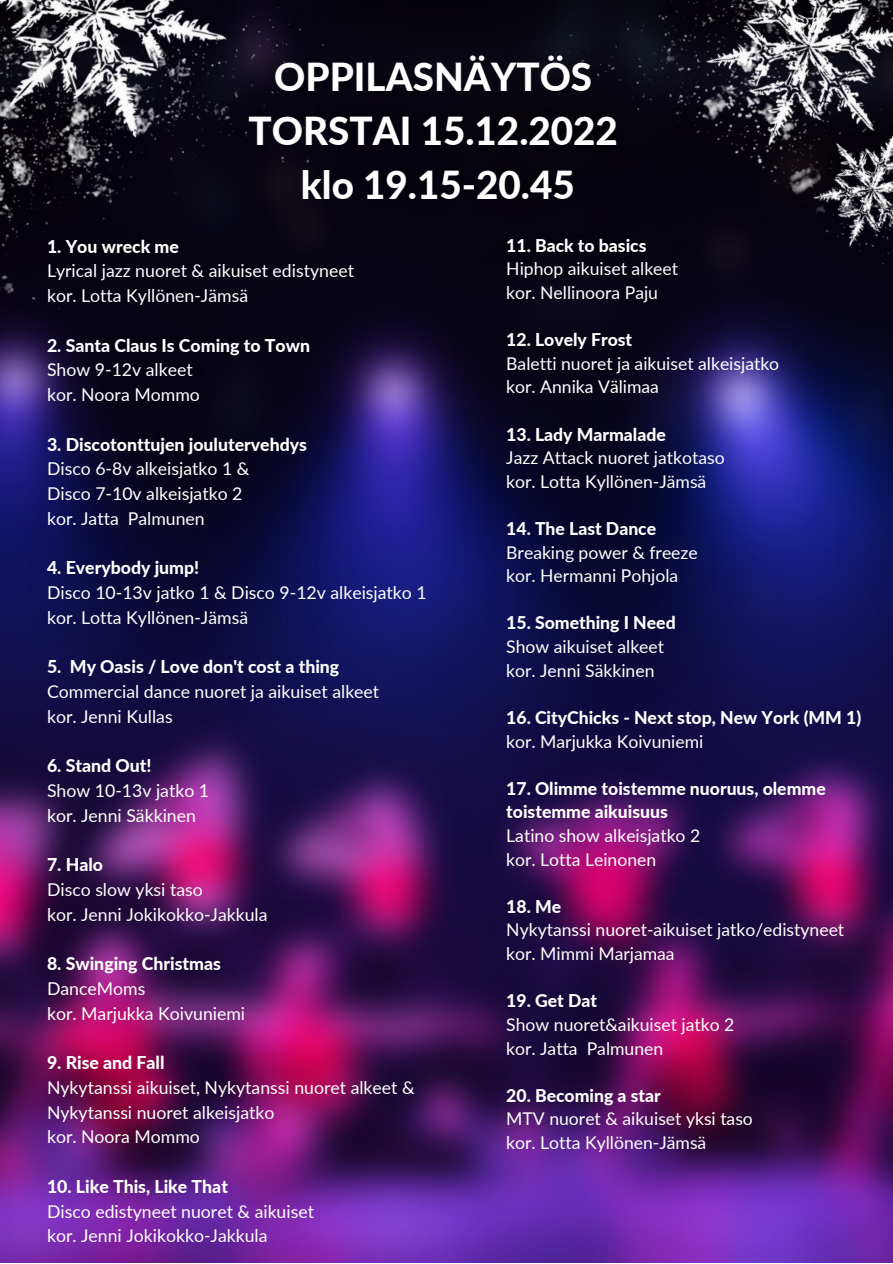
<style>
.page{position:relative;width:893px;height:1264px;background:#fff}
.page>*{position:absolute;margin:0;border:0;box-sizing:border-box;transform-origin:0 0}
.t1{font:800 38.55px/53.8px "Lato";color:#fff;text-align:center}
.t2{font:17.7px/24.8px "Lato";color:#fff}
.t3{font:800 17.7px "Lato";color:#fff}
.t4{font:17.55px/23.5px "Lato";color:#fff}
.t5{font:800 17.55px/23.5px "Lato";color:#fff}
</style>
<div class="page">
<img style="left:0;top:0;width:892px;height:1262px">
<img style="left:0;top:0;width:463px;height:358px">
<img style="left:531px;top:0;width:361px;height:303px">
<h1 class="t1" style="left:248px;top:49px;width:371px">OPPILASNÄYTÖS<br>TORSTAI 15.12.2022 klo 19.15-20.45</h1>
<p class="t5" style="left:506px;top:233px;width:142px">11. Back to basics</p>
<p class="t4" style="left:506px;top:257px;width:173px">Hiphop aikuiset alkeet kor. Nellinoora Paju</p>
<p class="t5" style="left:506px;top:327px;width:127px">12. Lovely Frost</p>
<p class="t4" style="left:506px;top:351px;width:274px">Baletti nuoret ja aikuiset alkeisjatko kor. Annika Välimaa</p>
<p class="t5" style="left:506px;top:422px;width:161px">13. Lady Marmalade</p>
<p class="t4" style="left:506px;top:445px;width:220px">Jazz Attack nuoret jatkotaso kor. Lotta Kyllönen-Jämsä</p>
<p class="t5" style="left:506px;top:516px;width:151px">14. The Last Dance</p>
<p class="t4" style="left:506px;top:540px;width:193px">Breaking power &amp; freeze kor. Hermanni Pohjola</p>
<p class="t5" style="left:506px;top:611px;width:171px">15. Something I Need</p>
<p class="t4" style="left:506px;top:634px;width:159px">Show aikuiset alkeet kor. Jenni Säkkinen</p>
<p class="t5" style="left:506px;top:705px;width:356px">16. CityChicks - Next stop, New York (MM 1)</p>
<p class="t4" style="left:506px;top:729px;width:199px">kor. Marjukka Koivuniemi</p>
<p class="t5" style="left:506px;top:776px;width:321px">17. Olimme toistemme nuoruus, olemme toistemme aikuisuus</p>
<p class="t4" style="left:506px;top:823px;width:195px">Latino show alkeisjatko 2 kor. Lotta Leinonen</p>
<p class="t5" style="left:506px;top:894px;width:56px">18. Me</p>
<p class="t4" style="left:506px;top:917px;width:339px">Nykytanssi nuoret-aikuiset jatko/edistyneet kor. Mimmi Marjamaa</p>
<p class="t5" style="left:506px;top:988px;width:92px">19. Get Dat</p>
<p class="t4" style="left:506px;top:1012px;width:229px">Show nuoret&amp;aikuiset jatko 2 kor. Jatta Palmunen</p>
<p class="t5" style="left:506px;top:1083px;width:156px">20. Becoming a star</p>
<p class="t4" style="left:506px;top:1106px;width:248px">MTV nuoret &amp; aikuiset yksi taso kor. Lotta Kyllönen-Jämsä</p>
<p class="t3" style="left:47px;top:235px;width:133px">1. You wreck me</p>
<p class="t2" style="left:47px;top:258px;width:308px">Lyrical jazz nuoret &amp; aikuiset edistyneet kor. Lotta Kyllönen-Jämsä</p>
<p class="t3" style="left:47px;top:334px;width:264px">2. Santa Claus Is Coming to Town</p>
<p class="t2" style="left:47px;top:357px;width:154px">Show 9-12v alkeet kor. Noora Mommo</p>
<p class="t3" style="left:47px;top:433px;width:261px">3. Discotonttujen joulutervehdys</p>
<p class="t2" style="left:47px;top:456px;width:204px">Disco 6-8v alkeisjatko 1 &amp;<br>Disco 7-10v alkeisjatko 2 kor. Jatta Palmunen</p>
<p class="t3" style="left:47px;top:557px;width:154px">4. Everybody jump!</p>
<p class="t2" style="left:47px;top:580px;width:381px">Disco 10-13v jatko 1 &amp; Disco 9-12v alkeisjatko 1 kor. Lotta Kyllönen-Jämsä</p>
<p class="t3" style="left:47px;top:656px;width:294px">5. My Oasis / Love don't cost a thing</p>
<p class="t2" style="left:47px;top:678px;width:334px">Commercial dance nuoret ja aikuiset alkeet kor. Jenni Kullas</p>
<p class="t3" style="left:47px;top:754px;width:106px">6. Stand Out!</p>
<p class="t2" style="left:47px;top:777px;width:164px">Show 10-13v jatko 1 kor. Jenni Säkkinen</p>
<p class="t3" style="left:47px;top:853px;width:57px">7. Halo</p>
<p class="t2" style="left:47px;top:876px;width:222px">Disco slow yksi taso<br>kor. Jenni Jokikokko-Jakkula</p>
<p class="t3" style="left:47px;top:952px;width:175px">8. Swinging Christmas</p>
<p class="t2" style="left:47px;top:975px;width:200px">DanceMoms<br>kor. Marjukka Koivuniemi</p>
<p class="t3" style="left:47px;top:1051px;width:119px">9. Rise and Fall</p>
<p class="t2" style="left:47px;top:1074px;width:369px">Nykytanssi aikuiset, Nykytanssi nuoret alkeet &amp;<br>Nykytanssi nuoret alkeisjatko<br>kor. Noora Mommo</p>
<p class="t3" style="left:47px;top:1175px;width:182px">10. Like This, Like That</p>
<p class="t2" style="left:47px;top:1198px;width:268px">Disco edistyneet nuoret &amp; aikuiset kor. Jenni Jokikokko-Jakkula</p>
</div>
